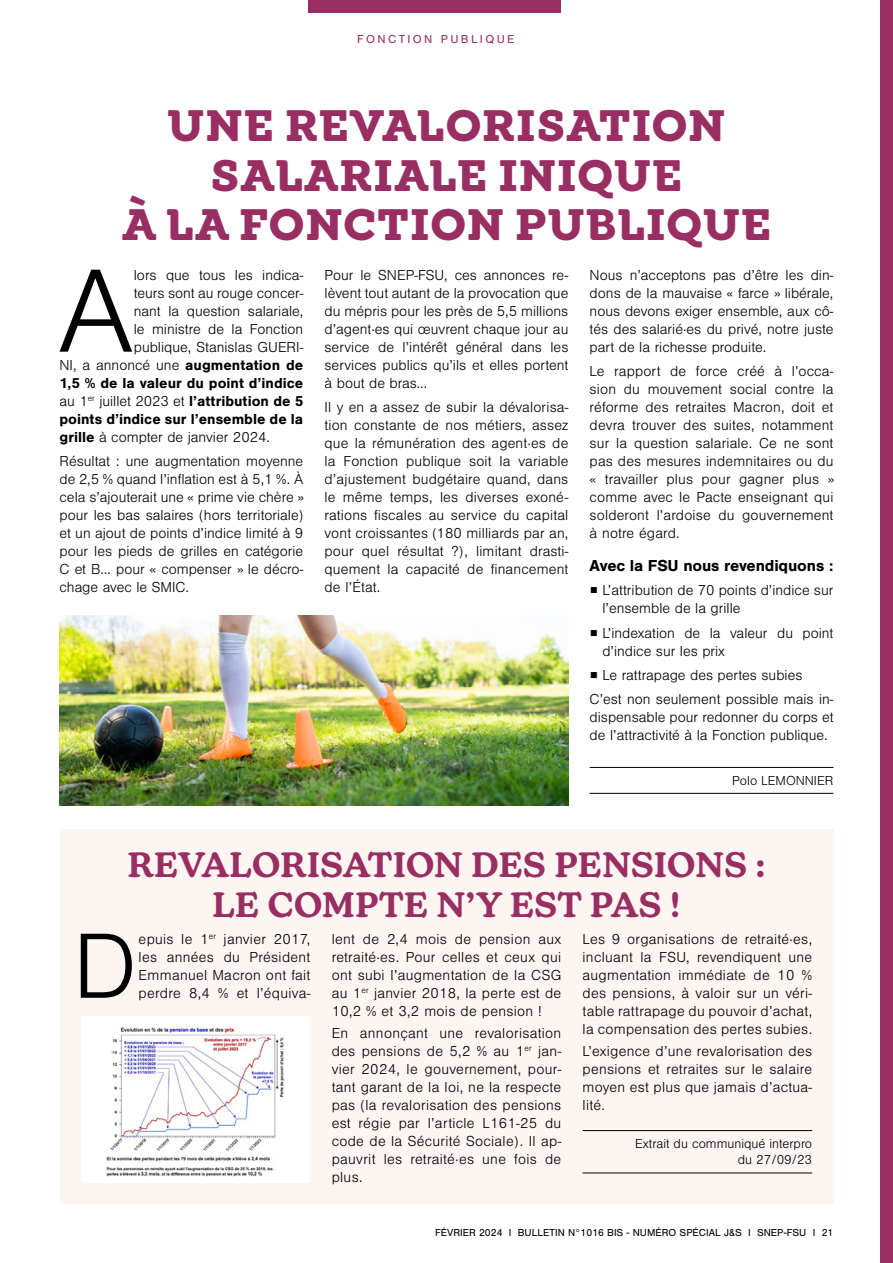
<style>
.page{position:relative;width:893px;height:1263px;background:#fff}
.page>*{position:absolute;margin:0;border:0;box-sizing:border-box;transform-origin:0 0}
.t1{font:300 123px "Nimbus San";color:#000}
.t2{font:300 96px "Nimbus San";color:#000}
.t3{font:700 45px/49.5px "Winden Alt";letter-spacing:.02em;color:#992e63;text-align:center}
.t4{font:600 34.5px/40.5px "New Kansas";letter-spacing:.015em;color:#992e63;text-align:center}
.t5{font:700 16.5px "Nimbus San";letter-spacing:-.01em;color:#000}
.t6{font:300 15px/18px "Nimbus San";color:#000;text-align:justify}
.t7{font:700 15px "Nimbus San";color:#000}
.t8{font:300 13.5px/16.5px "Nimbus San";color:#000;text-align:right}
.t9{font:12px "Nimbus San";letter-spacing:.2em;color:#992e63}
.t10{font:10.5px "Nimbus San";color:#000}
.s1{font-family:"Source Sans Pro";font-weight:200}
.s2{font-weight:700}
</style>
<div class="page">
<hr style="left:590px;top:767px;width:243px;height:1px;background:#000">
<hr style="left:590px;top:793px;width:243px;height:1px;background:#000">
<div style="left:60px;top:829px;width:773px;height:374px;background:#fdf5f1"></div>
<hr style="left:583px;top:1130px;width:229px;height:1px;background:#000">
<hr style="left:583px;top:1173px;width:229px;height:1px;background:#000">
<div style="left:81px;top:1016px;width:229px;height:166px;background:#fff"></div>
<img style="left:107px;top:1026px;width:178px;height:151px">
<img style="left:60px;top:615px;width:508px;height:190px">
<div style="left:308px;top:0;width:253px;height:13px;background:#992e63"></div>
<div style="left:880px;top:0;width:13px;height:1263px;background:#992e63"></div>
<p class="t9" style="left:357px;top:32px;width:159px">FONCTION PUBLIQUE</p>
<h3 class="t3" style="left:122px;top:101px;width:651px">UNE REVALORISATION<br>SALARIALE INIQUE<br>À LA FONCTION PUBLIQUE</h3>
<h1 class="t1" style="left:58px;top:247px;width:77px">A</h1>
<p class="t6" style="left:134px;top:266px;width:171px">lors que tous les indica-</p>
<p class="t6" style="left:325px;top:266px;width:245px">Pour le SNEP-FSU, ces annonces re&shy;lèvent tout autant de la provocation que du mépris pour les près de 5,5 millions d’agent·es qui œuvrent chaque jour au service de l’intérêt général dans les services publics qu’ils et elles portent à bout de bras…</p>
<p class="t6" style="left:325px;top:398px;width:245px">Il y en a assez de subir la dévalorisa&shy;tion constante de nos métiers, assez que la rémunération des agent·es de la Fonction publique soit la variable d’ajustement budgétaire quand, dans le même temps, les diverses exoné&shy;rations fiscales au service du capital vont croissantes (180 milliards par an, pour quel résultat ?), limitant drasti&shy;quement la capacité de financement de l’État.</p>
<p class="t6" style="left:590px;top:266px;width:245px">Nous n’acceptons pas d’être les din&shy;dons de la mauvaise « farce » libérale, nous devons exiger ensemble, aux cô&shy;tés des salarié·es du privé, notre juste part de la richesse produite.</p>
<p class="t6" style="left:590px;top:362px;width:246px">Le rapport de force créé à l’occa&shy;sion du mouvement social contre la réforme des retraites Macron, doit et devra trouver des suites, notamment sur la question salariale. Ce ne sont pas des mesures indemnitaires ou du « travailler plus pour gagner plus » comme avec le Pacte enseignant qui solderont l’ardoise du gouvernement à notre égard.</p>
<p class="t5" style="left:590px;top:556px;width:245px">Avec la FSU nous revendiquons :</p>
<p class="t6" style="left:602px;top:582px;width:233px;text-indent:-13px"><span class="s1">■</span> L’attribution de 70 points d’indice sur l’ensemble de la grille</p>
<p class="t6" style="left:602px;top:624px;width:233px;text-indent:-13px"><span class="s1">■</span> L’indexation de la valeur du point d’indice sur les prix</p>
<p class="t6" style="left:590px;top:663px;width:245px;line-height:24.3px"><span class="s1">■</span> Le rattrapage des pertes subies<br>C’est non seulement possible mais in-</p>
<p class="t6" style="left:590px;top:709px;width:245px">dispensable pour redonner du corps et de l’attractivité à la Fonction publique.</p>
<p class="t8" style="left:732px;top:772px;width:103px">Polo LEMONNIER</p>
<p class="t6" style="left:134px;top:284px;width:171px">teurs sont au rouge concer-</p>
<p class="t6" style="left:134px;top:302px;width:171px">nant la question salariale,</p>
<p class="t6" style="left:134px;top:320px;width:171px">le ministre de la Fonction</p>
<p class="t6" style="left:134px;top:338px;width:171px">publique, Stanislas GUERI-</p>
<p class="t6" style="left:60px;top:356px;width:245px">NI, a annoncé une <span class="s2">augmentation de</span></p>
<p class="t7" style="left:60px;top:374px;width:245px">1,5 % de la valeur du point d’indice</p>
<p class="t6" style="left:60px;top:392px;width:245px">au 1<sup>er</sup> juillet 2023 et <span class="s2">l’attribution de 5</span></p>
<p class="t7" style="left:60px;top:410px;width:245px">points d’indice sur l’ensemble de la</p>
<p class="t6" style="left:60px;top:428px;width:212px"><span class="s2">grille</span> à compter de janvier 2024.</p>
<p class="t6" style="left:60px;top:452px;width:246px">Résultat : une augmentation moyenne de 2,5 % quand l’inflation est à 5,1 %. À cela s’ajouterait une « prime vie chère » pour les bas salaires (hors territoriale) et un ajout de points d’indice limité à 9 pour les pieds de grilles en catégorie C et B… pour « compenser » le décro&shy;chage avec le SMIC.</p>
<h3 class="t4" style="left:128px;top:844px;width:639px">REVALORISATION DES PENSIONS :<br>LE COMPTE N’Y EST PAS !</h3>
<h2 class="t2" style="left:73px;top:916px;width:65px">D</h2>
<p class="t6" style="left:139px;top:930px;width:173px">epuis le 1<sup>er</sup> janvier 2017, les années du Président Emmanuel Macron ont fait perdre 8,4 % et l’équiva-</p>
<p class="t6" style="left:332px;top:930px;width:231px">lent de 2,4 mois de pension aux retraité·es. Pour celles et ceux qui ont subi l’augmentation de la CSG au 1<sup>er</sup> janvier 2018, la perte est de 10,2 % et 3,2 mois de pension !</p>
<p class="t6" style="left:332px;top:1024px;width:231px">En annonçant une revalorisation des pensions de 5,2 % au 1<sup>er</sup> jan&shy;vier 2024, le gouvernement, pour&shy;tant garant de la loi, ne la respecte pas (la revalorisation des pensions est régie par l’article L161-25 du code de la Sécurité Sociale). Il ap&shy;pauvrit les retraité·es une fois de plus.</p>
<p class="t6" style="left:583px;top:930px;width:231px">Les 9 organisations de retraité·es, incluant la FSU, revendiquent une augmentation immédiate de 10 % des pensions, à valoir sur un véri&shy;table rattrapage du pouvoir d’achat, la compensation des pertes subies.</p>
<p class="t6" style="left:583px;top:1042px;width:231px">L’exigence d’une revalorisation des pensions et retraites sur le salaire moyen est plus que jamais d’actua&shy;lité.</p>
<p class="t8" style="left:635px;top:1135px;width:178px">Extrait du communiqué interpro du 27/09/23</p>
<p class="t10" style="left:435px;top:1227px;width:400px">FÉVRIER 2024 I BULLETIN N°1016 BIS - NUMÉRO SPÉCIAL J&amp;S I SNEP-FSU I 21</p>
</div>
